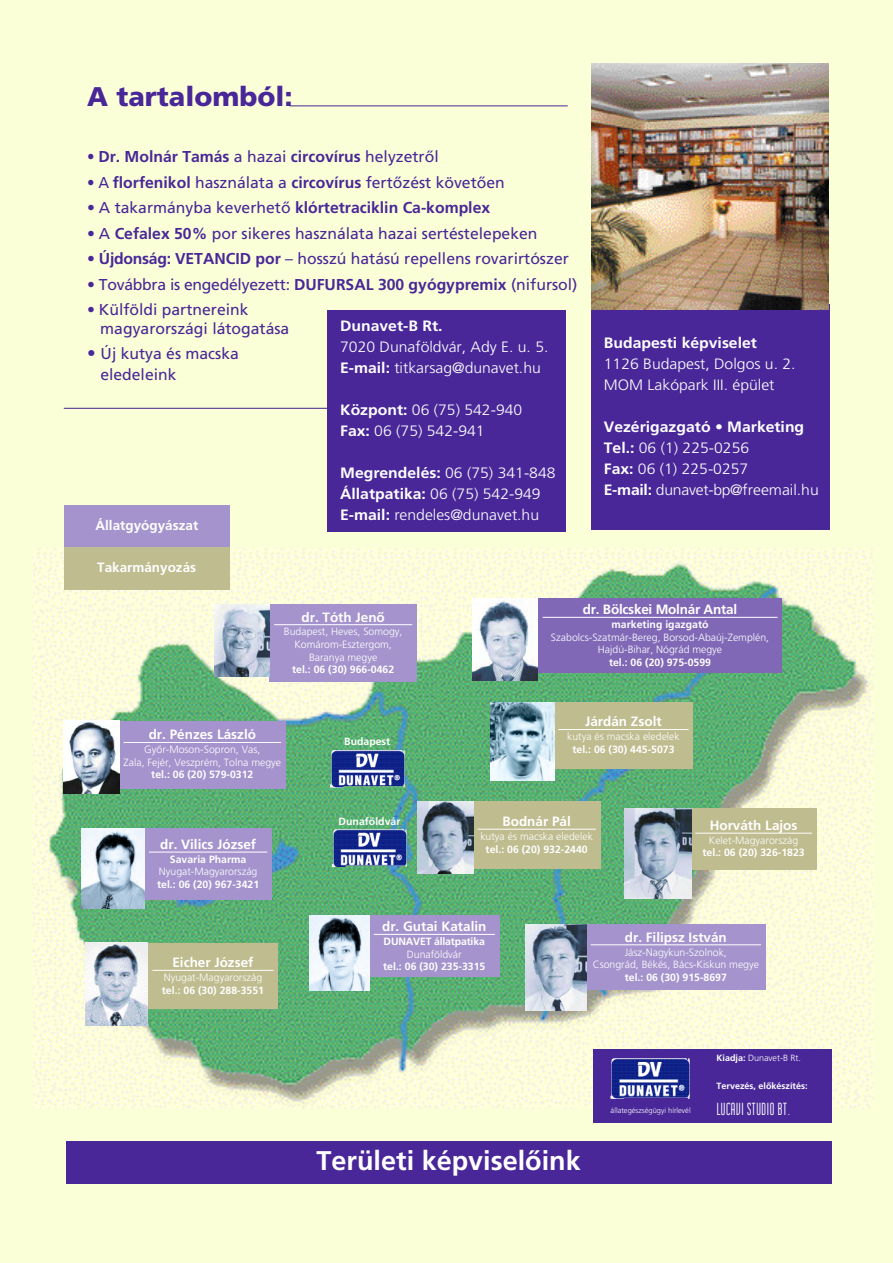
<style>
.page{position:relative;width:893px;height:1263px;background:#fbffd7}
.page>*{position:absolute;margin:0;border:0;box-sizing:border-box;transform-origin:0 0}
.t1{font:700 27px "H Frutiger";color:#fff}
.t2{font:900 27px "H Frutiger";color:#492798}
.t3{font:21px "H Modula Normal";color:#fff}
.t4{font:15.75px/18.9px "H Frutiger Roman";color:#492798}
.t5{font:700 15.75px "H Frutiger";color:#492798}
.t6{font:15.75px "H Frutiger Roman";color:#492798;scale:.95 1}
.t7{font:300 15px/21px "H Frutiger";color:#fff;scale:1.05 1}
.t8{font:700 15px "H Frutiger";color:#fff;scale:1.05 1}
.t9{font:700 13.5px "H Frutiger";color:#fff}
.t10{font:300 10.5px/12.6px "H Frutiger";color:#fff;text-align:center}
.t11{font:700 10.5px "H Frutiger";color:#fff}
.t12{font:700 9px "H Frutiger";color:#fff}
.t13{font:300 9px "H Frutiger";color:#fff}
.t14{font:300 7.5px "H Frutiger";color:#fff}
.s1{font-family:"H Frutiger Roman";font-weight:400}
.s2{font-family:"H Frutiger";font-weight:700}
.s3{font-size:17.25px}
.s4{font-weight:700}
</style>
<div class="page">
<div style="left:591px;top:304px;width:238px;height:226px;background:#492798"></div>
<img style="left:591px;top:64px;width:238px;height:245px">
<img style="left:32px;top:548px;width:842px;height:561px">
<div style="left:473px;top:801px;width:127px;height:68px;background:#bfbc8f"></div>
<hr style="left:477px;top:829px;width:119px;height:1px;background:#fff">
<div style="left:270px;top:604px;width:147px;height:78px;background:#a493cc"></div>
<hr style="left:274px;top:624px;width:138px;height:1px;background:#fff">
<div style="left:586px;top:924px;width:179px;height:66px;background:#a493cc"></div>
<hr style="left:591px;top:944px;width:170px;height:1px;background:#fff">
<div style="left:119px;top:721px;width:167px;height:67px;background:#a493cc"></div>
<hr style="left:124px;top:742px;width:157px;height:1px;background:#fff">
<div style="left:691px;top:808px;width:125px;height:62px;background:#bfbc8f"></div>
<hr style="left:695px;top:833px;width:117px;height:1px;background:#fff">
<div style="left:148px;top:943px;width:130px;height:66px;background:#bfbc8f"></div>
<hr style="left:152px;top:970px;width:122px;height:1px;background:#fff">
<div style="left:144px;top:828px;width:128px;height:72px;background:#a493cc"></div>
<hr style="left:149px;top:852px;width:118px;height:1px;background:#fff">
<img style="left:472px;top:599px;width:66px;height:81px">
<img style="left:214px;top:604px;width:56px;height:72px">
<img style="left:418px;top:801px;width:55px;height:73px">
<img style="left:526px;top:924px;width:61px;height:86px">
<img style="left:85px;top:942px;width:63px;height:83px">
<img style="left:624px;top:808px;width:68px;height:90px">
<img style="left:64px;top:721px;width:55px;height:72px">
<div style="left:538px;top:598px;width:244px;height:75px;background:#8068b7"></div>
<hr style="left:543px;top:617px;width:234px;height:1px;background:#fff">
<div style="left:369px;top:915px;width:130px;height:62px;background:#a493cc"></div>
<hr style="left:374px;top:934px;width:121px;height:1px;background:#fff">
<img style="left:310px;top:915px;width:59px;height:76px">
<div style="left:64px;top:506px;width:166px;height:42px;background:#a493cc"></div>
<div style="left:64px;top:547px;width:166px;height:42px;background:#bfbc8f"></div>
<img style="left:332px;top:829px;width:74px;height:38px">
<div style="left:593px;top:1050px;width:238px;height:73px;background:#492798"></div>
<img style="left:610px;top:1058px;width:80px;height:41px">
<img style="left:330px;top:750px;width:74px;height:37px">
<img style="left:81px;top:828px;width:64px;height:81px">
<hr style="left:64px;top:408px;width:263px;height:1px;background:#492798">
<hr style="left:289px;top:105px;width:279px;height:1px;background:#492798">
<div style="left:554px;top:702px;width:139px;height:67px;background:#bfbc8f"></div>
<hr style="left:558px;top:729px;width:131px;height:1px;background:#fff">
<img style="left:491px;top:702px;width:63px;height:78px">
<div style="left:327px;top:310px;width:239px;height:221px;background:#492798"></div>
<div style="left:66px;top:1141px;width:765px;height:42px;background:#492798"></div>
<h1 class="t2" style="left:87px;top:81px;width:207px">A tartalomból:</h1>
<h3 class="t5" style="left:87px;top:147px;width:353px"><span class="s1">•</span> Dr. Molnár Tamás <span class="s1">a hazai</span> circovírus <span class="s1">helyzetrôl</span></h3>
<h3 class="t6" style="left:87px;top:173px;width:441px">• A <span class="s2">florfenikol</span> használata a <span class="s2">circovírus</span> fertôzést követôen</h3>
<h3 class="t5" style="left:87px;top:198px;width:404px"><span class="s1">• A takarmányba keverhetô</span> klórtetraciklin Ca-komplex</h3>
<h3 class="t4" style="left:87px;top:224px;width:452px">• A <span class="s2">Cefalex 50%</span> por sikeres használata hazai sertéstelepeken</h3>
<h3 class="t4" style="left:87px;top:249px;width:483px">• <span class="s2">Újdonság: VETANCID por</span> – hosszú hatású repellens rovarirtószer</h3>
<h3 class="t4" style="left:87px;top:275px;width:492px">• Továbbra is engedélyezett: <span class="s2">DUFURSAL 300 gyógypremix</span> (nifursol)</h3>
<h3 class="t4" style="left:100px;top:300px;width:191px;text-indent:-13px">• Külföldi partnereink magyarországi látogatása</h3>
<h3 class="t4" style="left:100px;top:344px;width:140px;line-height:20.7px;text-indent:-13px"><span class="s3">•</span> Új kutya és macska eledeleink</h3>
<h3 class="t8" style="left:340px;top:317px;width:99px">Dunavet-B Rt.</h3>
<h3 class="t7" style="left:340px;top:336px;width:200px">7020 Dunaföldvár, Ady E. u. 5.<br><span class="s4">E-mail:</span> titkarsag@dunavet.hu</h3>
<h3 class="t7" style="left:340px;top:399px;width:175px"><span class="s4">Központ:</span> 06 (75) 542-940<br><span class="s4">Fax:</span> 06 (75) 542-941</h3>
<h3 class="t7" style="left:340px;top:462px;width:207px"><span class="s4">Megrendelés:</span> 06 (75) 341-848<br><span class="s4">Állatpatika:</span> 06 (75) 542-949<br><span class="s4">E-mail:</span> rendeles@dunavet.hu</h3>
<p class="t9" style="left:95px;top:517px;width:104px">Állatgyógyászat</p>
<p class="t9" style="left:97px;top:560px;width:101px">Takarmányozás</p>
<h3 class="t8" style="left:604px;top:334px;width:147px">Budapesti képviselet</h3>
<h3 class="t7" style="left:604px;top:353px;width:184px">1126 Budapest, Dolgos u. 2.<br>MOM Lakópark III. épület</h3>
<h3 class="t7" style="left:604px;top:416px;width:206px"><span class="s4">Vezérigazgató • Marketing<br>Tel.:</span> 06 (1) 225-0256<br><span class="s4">Fax:</span> 06 (1) 225-0257<br><span class="s4">E-mail:</span> dunavet-bp@freemail.hu</h3>
<p class="t9" style="left:302px;top:609px;width:85px">dr. Tóth Jenô</p>
<p class="t10" style="left:284px;top:625px;width:120px">Budapest, Heves, Somogy,<br>Komárom-Esztergom,<br>Baranya megye</p>
<p class="t11" style="left:292px;top:663px;width:104px">tel.: 06 (30) 966-0462</p>
<p class="t9" style="left:149px;top:727px;width:109px">dr. Pénzes László</p>
<p class="t10" style="left:124px;top:743px;width:159px">Gyôr-Moson-Sopron, Vas,<br>Zala, Fejér, Veszprém, Tolna megye</p>
<p class="t11" style="left:151px;top:769px;width:104px">tel.: 06 (20) 579-0312</p>
<p class="t9" style="left:160px;top:836px;width:98px">dr. Vilics József</p>
<p class="t11" style="left:170px;top:853px;width:78px">Savaria Pharma</p>
<p class="t10" style="left:159px;top:865px;width:100px">Nyugat-Magyarország</p>
<p class="t11" style="left:157px;top:878px;width:104px">tel.: 06 (20) 967-3421</p>
<p class="t11" style="left:344px;top:735px;width:48px">Budapest</p>
<p class="t11" style="left:339px;top:816px;width:63px">Dunaföldvár</p>
<p class="t9" style="left:583px;top:602px;width:156px">dr. Bölcskei Molnár Antal</p>
<p class="t11" style="left:612px;top:618px;width:98px">marketing igazgató</p>
<p class="t10" style="left:551px;top:631px;width:220px">Szabolcs-Szatmár-Bereg, Borsod-Abaúj-Zemplén,<br>Hajdú-Bihar, Nógrád megye</p>
<p class="t11" style="left:609px;top:656px;width:104px">tel.: 06 (20) 975-0599</p>
<p class="t9" style="left:585px;top:714px;width:78px">Járdán Zsolt</p>
<p class="t10" style="left:567px;top:730px;width:114px">kutya és macska eledelek</p>
<p class="t11" style="left:572px;top:743px;width:104px">tel.: 06 (30) 445-5073</p>
<p class="t9" style="left:503px;top:813px;width:70px">Bodnár Pál</p>
<p class="t10" style="left:480px;top:830px;width:114px">kutya és macska eledelek</p>
<p class="t11" style="left:486px;top:843px;width:104px">tel.: 06 (20) 932-2440</p>
<p class="t9" style="left:710px;top:817px;width:89px">Horváth Lajos</p>
<p class="t10" style="left:709px;top:834px;width:91px">Kelet-Magyarország</p>
<p class="t11" style="left:702px;top:847px;width:104px">tel.: 06 (20) 326-1823</p>
<p class="t9" style="left:172px;top:955px;width:83px">Eicher József</p>
<p class="t10" style="left:164px;top:971px;width:100px">Nyugat-Magyarország</p>
<p class="t11" style="left:162px;top:984px;width:104px">tel.: 06 (30) 288-3551</p>
<p class="t9" style="left:382px;top:919px;width:106px">dr. Gutai Katalin</p>
<p class="t11" style="left:384px;top:935px;width:103px">DUNAVET állatpatika</p>
<p class="t10" style="left:407px;top:948px;width:56px">Dunaföldvár</p>
<p class="t11" style="left:383px;top:960px;width:104px">tel.: 06 (30) 235-3315</p>
<p class="t9" style="left:625px;top:929px;width:104px">dr. Filipsz István</p>
<p class="t10" style="left:593px;top:946px;width:168px">Jász-Nagykun-Szolnok,<br>Csongrád, Békés, Bács-Kiskun megye</p>
<p class="t11" style="left:625px;top:971px;width:104px">tel.: 06 (30) 915-8697</p>
<h1 class="t1" style="left:317px;top:1145px;width:266px">Területi képviselôink</h1>
<p class="t14" style="left:611px;top:1106px;width:81px">állategészségügyi hírlevél</p>
<p class="t13" style="left:717px;top:1052px;width:86px"><span class="s4">Kiadja:</span> Dunavet-B Rt.</p>
<p class="t12" style="left:717px;top:1081px;width:93px">Tervezés, elôkészítés:</p>
<h2 class="t3" style="left:717px;top:1096px;width:76px">LUCAVI STUDIO BT.</h2>
</div>
